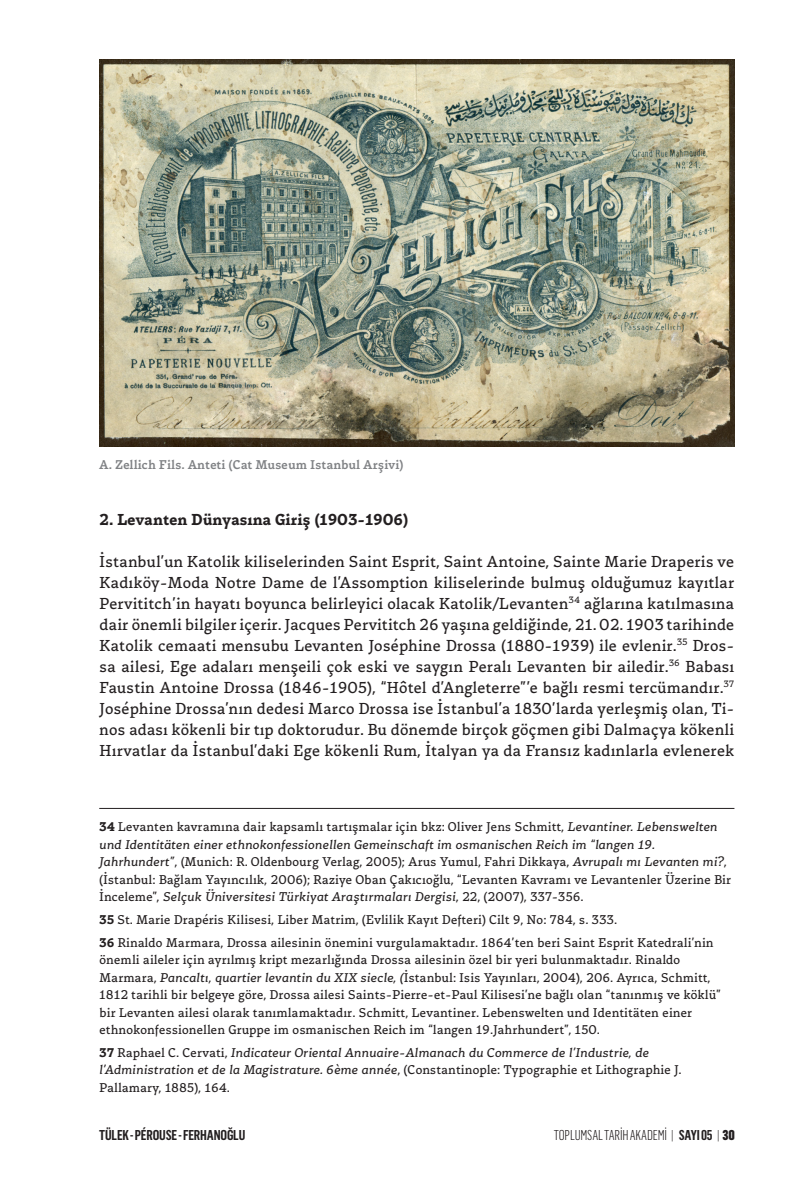
<style>
.page{position:relative;width:794px;height:1191px;background:#fff}
.page>*{position:absolute;margin:0;border:0;box-sizing:border-box;transform-origin:0 0}
.Govde_Metin{font:17.5px/21px "Certa Serif";letter-spacing:-.015em;color:#231f20;text-align:justify}
.Alt_Baslik{font:700 17.5px "Certa Serif";letter-spacing:-.005em;color:#231f20}
.t1{font:14px/17.5px "Certa Serif";letter-spacing:-.005em;color:#231f20}
.t2{font:italic 14px/17.5px "Certa Serif";letter-spacing:-.025em;color:#231f20}
.Fotograf_Alti{font:500 14px "Certa Serif";letter-spacing:-.005em;color:#808285}
.t3{font:300 14px "Flama Condensed";letter-spacing:-.01em;color:#231f20}
.t4{font:600 14px "Flama Condensed";letter-spacing:-.015em;color:#231f20}
.s1{font-weight:700}
.s2{font-style:italic}
.s3{font-weight:700;font-style:normal}
.s4{font-style:normal}
.s5{font-weight:600}
.s6{font-weight:900}
</style>
<div class="page">
<img style="left:99px;top:60px;width:635px;height:386px">
<hr style="left:99px;top:808px;width:635px;height:1px;background:#231f20">
<p class="Fotograf_Alti" style="left:99px;top:456px;width:306px">A. Zellich Fils. Anteti (Cat Museum Istanbul Arşivi)</p>
<p class="Alt_Baslik" style="left:99px;top:508px;width:311px">2. Levanten Dünyasına Giriş (1903-1906)</p>
<p class="Govde_Metin" style="left:99px;top:551px;width:637px">İstanbul’un Katolik kiliselerinden Saint Esprit, Saint Antoine, Sainte Marie Draperis ve Kadıköy-Moda Notre Dame de l’Assomption kiliselerinde bulmuş olduğumuz kayıtlar Pervititch’in hayatı boyunca belirleyici olacak Katolik/Levanten<sup>34</sup> ağlarına katılmasına dair önemli bilgiler içerir. Jacques Pervititch 26 yaşına geldiğinde, 21. 02. 1903 tarihinde Katolik cemaati mensubu Levanten Joséphine Drossa (1880-1939) ile evlenir.<sup>35</sup> Dros&shy;sa ailesi, Ege adaları menşeili çok eski ve saygın Peralı Levanten bir ailedir.<sup>36</sup> Babası Faustin Antoine Drossa (1846-1905), “Hôtel d’Angleterre”’e bağlı resmi tercümandır.<sup>37<br></sup>Joséphine Drossa’nın dedesi Marco Drossa ise İstanbul’a 1830’larda yerleşmiş olan, Ti&shy;nos adası kökenli bir tıp doktorudur. Bu dönemde birçok göçmen gibi Dalmaçya kökenli Hırvatlar da İstanbul’daki Ege kökenli Rum, İtalyan ya da Fransız kadınlarla evlenerek</p>
<p class="t1" style="left:99px;top:818px;width:633px"><span class="s1">34</span> Levanten kavramına dair kapsamlı tartışmalar için bkz: Oliver Jens Schmitt, <span class="s2">Levantiner. Lebenswelten und Identitäten einer ethnokonfessionellen Gemeinschaft im osmanischen Reich im “langen 19.<br>Jahrhundert”</span>, (Munich: R. Oldenbourg Verlag, 2005); Arus Yumul, Fahri Dikkaya, <span class="s2">Avrupalı mı Levanten mi?</span>, (İstanbul: Bağlam Yayıncılık, 2006); Raziye Oban Çakıcıoğlu, “Levanten Kavramı ve Levantenler Üzerine Bir İnceleme”, <span class="s2">Selçuk Üniversitesi Türkiyat Araştırmaları Dergisi</span>, 22, (2007), 337-356.</p>
<p class="t1" style="left:99px;top:910px;width:519px"><span class="s1">35</span> St. Marie Drapéris Kilisesi, Liber Matrim, (Evlilik Kayıt Defteri) Cilt 9, No: 784, s. 333.</p>
<p class="t1" style="left:99px;top:933px;width:623px"><span class="s1">36</span> Rinaldo Marmara, Drossa ailesinin önemini vurgulamaktadır. 1864’ten beri Saint Esprit Katedrali’nin önemli aileler için ayrılmış kript mezarlığında Drossa ailesinin özel bir yeri bulunmaktadır. Rinaldo Marmara, <span class="s2">Pancaltı, quartier levantin du XIX siecle, (</span>İstanbul: Isis Yayınları, 2004), 206. Ayrıca, Schmitt, 1812 tarihli bir belgeye göre, Drossa ailesi Saints-Pierre-et-Paul Kilisesi’ne bağlı olan “tanınmış ve köklü” bir Levanten ailesi olarak tanımlamaktadır. Schmitt, Levantiner. Lebenswelten und Identitäten einer ethnokonfessionellen Gruppe im osmanischen Reich im “langen 19.Jahrhundert”, 150.</p>
<p class="t2" style="left:99px;top:1043px;width:584px"><span class="s3">37</span> <span class="s4">Raphael C. Cervati,</span> Indicateur Oriental Annuaire-Almanach du Commerce de l’Industrie, de l’Administration et de la Magistrature. 6ème année<span class="s4">, (Constantinople: Typographie et Lithographie J.<br>Pallamary, 1885), 164.</span></p>
<p class="t3" style="left:671px;top:1126px;width:5px">|</p>
<p class="t3" style="left:717px;top:1126px;width:5px">|</p>
<p class="t4" style="left:99px;top:1126px;width:148px">TÜLEK - PÉROUSE - FERHANOĞLU</p>
<p class="t3" style="left:554px;top:1126px;width:183px">TOPLUMSAL TARİH AKADEMİ <span class="s5">SAYI 05</span> <span class="s6">30</span></p>
</div>
